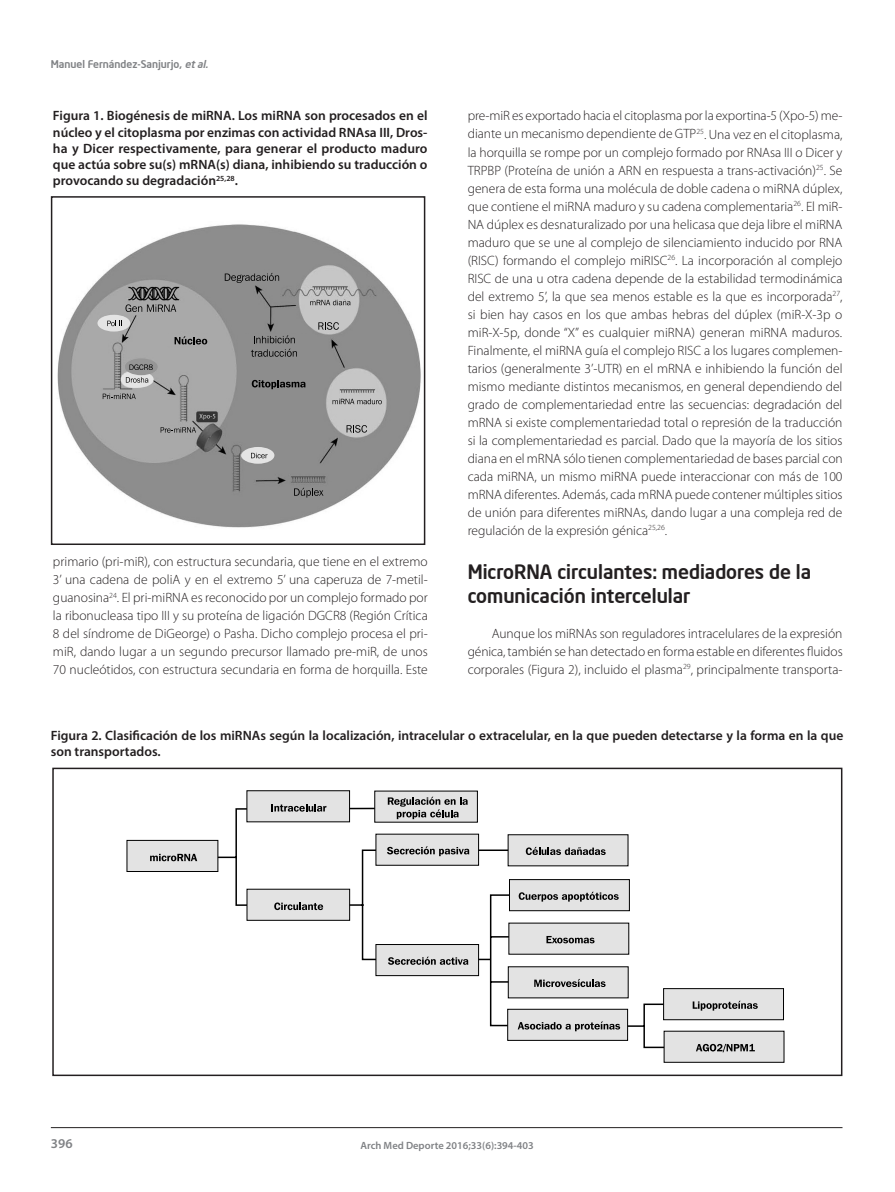
<style>
.page{position:relative;width:895px;height:1192px;background:#fff}
.page>*{position:absolute;margin:0;border:0;box-sizing:border-box;transform-origin:0 0}
.t1{font:500 19.5px/23.4px "Neo Sans Intel";color:#231f20}
.t2{font:300 13.5px/18px "Myriad Pro";color:#231f20;text-align:justify}
.t3{font:600 13.5px/16.2px "Myriad Pro";color:#231f20;text-align:justify}
.t4{font:600 13.5px "Myriad Pro";color:#808285}
.t5{font:600 10.5px "Myriad Pro";color:#808285}
.t6{font:500 10.5px "Neo Sans Intel";color:#808285}
.s1{font-style:italic}
</style>
<div class="page">
<hr style="left:51px;top:1127px;width:791px;height:1px;background:#231f20">
<img style="left:50px;top:217px;width:371px;height:320px">
<div style="left:113px;top:302px;width:74px;height:13px;background:#a9a9a9"></div>
<div style="left:144px;top:333px;width:73px;height:13px;background:#a9a9a9"></div>
<svg style="left:125px;top:304px;width:51px;height:8px"></svg>
<svg style="left:174px;top:336px;width:33px;height:8px"></svg>
<div style="left:143px;top:426px;width:54px;height:13px;background:#a9a9a9"></div>
<svg style="left:160px;top:427px;width:36px;height:5px"></svg>
<div style="left:80px;top:390px;width:53px;height:13px;background:#a9a9a9"></div>
<svg style="left:103px;top:393px;width:33px;height:6px"></svg>
<svg style="left:121px;top:371px;width:33px;height:17px"></svg>
<div style="left:125px;top:358px;width:33px;height:17px;background:#969696;border-radius:50%"></div>
<div style="left:97px;top:315px;width:33px;height:16px;background:#e4e4e4;border-radius:50%"></div>
<div style="left:241px;top:447px;width:33px;height:16px;background:#e4e4e4;border-radius:50%"></div>
<div style="left:331px;top:395px;width:53px;height:17px;background:#c6c6c6;border-radius:50%"></div>
<div style="left:303px;top:296px;width:51px;height:36px;background:#c6c6c6;border-radius:50%"></div>
<svg style="left:107px;top:321px;width:15px;height:5px"></svg>
<svg style="left:126px;top:377px;width:22px;height:5px"></svg>
<svg style="left:129px;top:364px;width:24px;height:6px"></svg>
<svg style="left:251px;top:453px;width:16px;height:5px"></svg>
<div style="left:237px;top:332px;width:78px;height:67px;background:#8d8d8d"></div>
<svg style="left:252px;top:380px;width:53px;height:9px"></svg>
<svg style="left:254px;top:335px;width:41px;height:8px"></svg>
<svg style="left:251px;top:349px;width:46px;height:8px"></svg>
<svg style="left:332px;top:399px;width:49px;height:5px"></svg>
<div style="left:341px;top:420px;width:30px;height:16px;background:#c6c6c6;border-radius:50%"></div>
<svg style="left:346px;top:425px;width:21px;height:7px"></svg>
<svg style="left:310px;top:300px;width:40px;height:5px"></svg>
<svg style="left:318px;top:322px;width:21px;height:8px"></svg>
<div style="left:205px;top:270px;width:87px;height:15px;background:#8d8d8d"></div>
<div style="left:248px;top:486px;width:87px;height:15px;background:#8d8d8d"></div>
<svg style="left:225px;top:273px;width:54px;height:10px"></svg>
<svg style="left:294px;top:488px;width:29px;height:9px"></svg>
<div style="left:51px;top:196px;width:374px;height:349px;border:2px solid #231f20"></div>
<svg style="left:205px;top:806px;width:542px;height:242px"></svg>
<div style="left:126px;top:840px;width:92px;height:31px;background:#e3e3e3;border:1px solid #000"></div>
<div style="left:246px;top:790px;width:104px;height:32px;background:#e3e3e3;border:1px solid #000"></div>
<div style="left:246px;top:888px;width:104px;height:32px;background:#e3e3e3"></div>
<div style="left:509px;top:879px;width:120px;height:32px;background:#e3e3e3;border:1px solid #000"></div>
<div style="left:507px;top:834px;width:121px;height:32px;background:#e3e3e3"></div>
<div style="left:663px;top:1030px;width:121px;height:32px;background:#e3e3e3"></div>
<div style="left:663px;top:988px;width:120px;height:32px;background:#e3e3e3;border:1px solid #000"></div>
<div style="left:507px;top:1008px;width:120px;height:32px;background:#e3e3e3;border:1px solid #000"></div>
<div style="left:507px;top:966px;width:121px;height:32px;background:#e3e3e3"></div>
<div style="left:508px;top:922px;width:121px;height:32px;background:#e3e3e3"></div>
<div style="left:375px;top:944px;width:104px;height:32px;background:#e3e3e3;border:1px solid #000"></div>
<div style="left:375px;top:833px;width:104px;height:32px;background:#e3e3e3"></div>
<div style="left:374px;top:790px;width:103px;height:32px;background:#e3e3e3"></div>
<svg style="left:150px;top:853px;width:47px;height:8px"></svg>
<svg style="left:271px;top:804px;width:55px;height:7px"></svg>
<svg style="left:274px;top:902px;width:49px;height:8px"></svg>
<svg style="left:518px;top:891px;width:100px;height:10px"></svg>
<svg style="left:525px;top:846px;width:80px;height:9px"></svg>
<svg style="left:696px;top:1043px;width:58px;height:9px"></svg>
<svg style="left:692px;top:1000px;width:65px;height:10px"></svg>
<svg style="left:517px;top:1021px;width:103px;height:10px"></svg>
<svg style="left:534px;top:978px;width:71px;height:9px"></svg>
<svg style="left:546px;top:936px;width:48px;height:7px"></svg>
<svg style="left:388px;top:956px;width:80px;height:8px"></svg>
<svg style="left:387px;top:846px;width:82px;height:10px"></svg>
<svg style="left:387px;top:796px;width:80px;height:23px"></svg>
<div style="left:52px;top:767px;width:790px;height:308px;border:2px solid #231f20"></div>
<p class="t6" style="left:51px;top:57px;width:161px">Manuel Fernández-Sanjurjo, <span class="s1">etal.</span></p>
<p class="t3" style="left:53px;top:107px;width:376px">Figura 1. Biogénesis de miRNA. Los miRNA son procesados en el núcleo y el citoplasma por enzimas con actividad RNAsa III, Dros&shy;ha y Dicer respectivamente, para generar el producto maduro que actúa sobre su(s) mRNA(s) diana, inhibiendo su traducción o provocando su degradación<sup>25,28</sup>.</p>
<p class="t2" style="left:53px;top:552px;width:376px">primario (pri-miR), con estructura secundaria, que tiene en el extremo 3’ una cadena de poliA y en el extremo 5’ una caperuza de 7-metil&shy;guanosina<sup>24</sup>. El pri-miRNA es reconocido por un complejo formado por la ribonucleasa tipo III y su proteína de ligación DGCR8 (Región Crítica 8 del síndrome de DiGeorge) o Pasha. Dicho complejo procesa el pri&shy;miR, dando lugar a un segundo precursor llamado pre-miR, de unos 70 nucleótidos, con estructura secundaria en forma de horquilla. Este</p>
<p class="t2" style="left:467px;top:107px;width:376px">pre-miR es exportado hacia el citoplasma por la exportina-5 (Xpo-5) me&shy;diante un mecanismo dependiente de GTP<sup>25</sup>. Una vez en el citoplasma, la horquilla se rompe por un complejo formado por RNAsa III o Dicer y TRPBP (Proteína de unión a ARN en respuesta a trans-activación)<sup>25</sup>. Se genera de esta forma una molécula de doble cadena o miRNA dúplex, que contiene el miRNA maduro y su cadena complementaria<sup>26</sup>. El miR-NA dúplex es desnaturalizado por una helicasa que deja libre el miRNA maduro que se une al complejo de silenciamiento inducido por RNA (RISC) formando el complejo miRISC<sup>26</sup>. La incorporación al complejo RISC de una u otra cadena depende de la estabilidad termodinámica del extremo 5’, la que sea menos estable es la que es incorporada<sup>27</sup>, si bien hay casos en los que ambas hebras del dúplex (miR-X-3p o miR-X-5p, donde “X” es cualquier miRNA) generan miRNA maduros.<br>Finalmente, el miRNA guía el complejo RISC a los lugares complemen&shy;tarios (generalmente 3’-UTR) en el mRNA e inhibiendo la función del mismo mediante distintos mecanismos, en general dependiendo del grado de complementariedad entre las secuencias: degradación del mRNA si existe complementariedad total o represión de la traducción si la complementariedad es parcial. Dado que la mayoría de los sitios diana en el mRNA sólo tienen complementariedad de bases parcial con cada miRNA, un mismo miRNA puede interaccionar con más de 100 mRNA diferentes. Además, cada mRNA puede contener múltiples sitios de unión para diferentes miRNAs, dando lugar a una compleja red de regulación de la expresión génica<sup>25,26</sup>.</p>
<h1 class="t1" style="left:467px;top:560px;width:345px">MicroRNA circulantes: mediadores de la comunicación intercelular</h1>
<p class="t2" style="left:467px;top:624px;width:376px;text-indent:24px">Aunque los miRNAs son reguladores intracelulares de la expresión génica, también se han detectado en forma estable en diferentes fluidos corporales (Figura 2), incluido el plasma<sup>29</sup>, principalmente transporta-</p>
<p class="t3" style="left:51px;top:726px;width:793px">Figura 2. Clasificación de los miRNAs según la localización, intracelular o extracelular, en la que pueden detectarse y la forma en la que son transportados.</p>
<p class="t4" style="left:51px;top:1135px;width:23px">396</p>
<p class="t5" style="left:360px;top:1138px;width:175px">Arch Med Deporte 2016;33(6):394-403</p>
</div>
